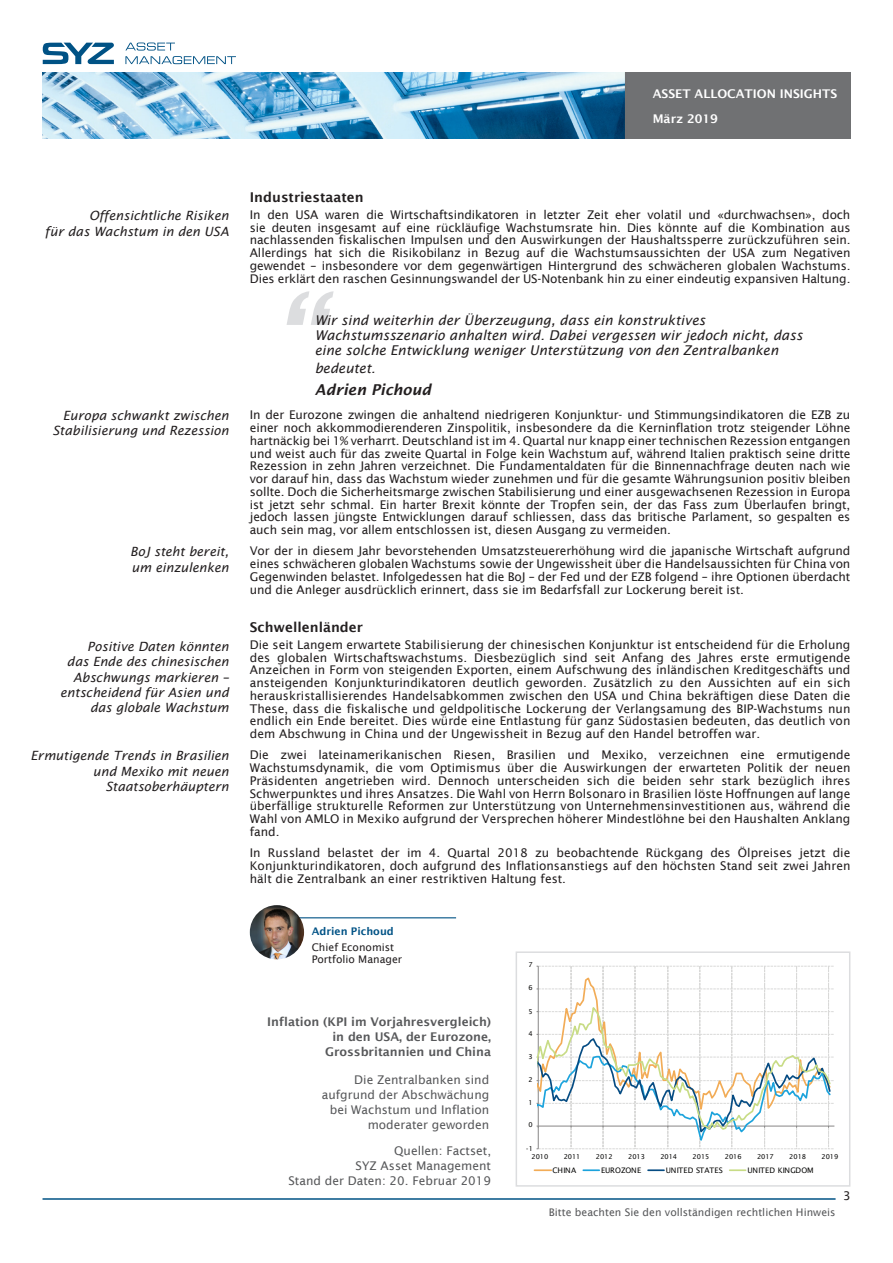
<style>
.page{position:relative;width:893px;height:1263px;background:#fff}
.page>*{position:absolute;margin:0;border:0;box-sizing:border-box;transform-origin:0 0}
.t1{font:italic 600 111.6px "Lucida Sans";color:#dcdddf}
.Citation{font:italic 600 15px "Lucida Sans";color:#231f20}
.Citation-2{font:italic 13.5px/15px "Lucida Sans";color:#231f20}
.texte{font:600 13.5px "Lucida Sans";color:#231f20}
.Section{font:italic 12.75px/15.3px "Lucida Sans";color:#231f20;text-align:right}
.texte-2{font:12px/12.8px "Lucida Sans";letter-spacing:-.005em;color:#231f20;text-align:justify}
.Titre_graph{font:12px/15px "Lucida Sans";color:#57585a;text-align:right}
.Titre_graph-2{font:600 12px/15px "Lucida Sans";color:#57585a;text-align:right}
.texte_info_graph{font:12px/15px "Lucida Sans";color:#57585a;text-align:right}
.t2{font:600 12px "Lucida Sans";color:#fff}
.t3{font:10.5px "Lucida Sans";color:#57585a}
.Contact{font:10.5px/12px "Lucida Sans";color:#231f20}
.t4{font:600 10.5px "Lucida Sans";color:#005285}
.t5{font:7.5px "Lucida Sans";letter-spacing:.015em;color:#050504}
.t6{font:6.75px "Lucida Sans";letter-spacing:-.005em;color:#050504}
</style>
<div class="page">
<img style="left:43px;top:72px;width:808px;height:66px">
<svg style="left:125px;top:43px;width:111px;height:21px"></svg>
<svg style="left:43px;top:43px;width:71px;height:21px"></svg>
<hr style="left:43px;top:1198px;width:793px;height:2px;background:#005285">
<svg style="left:537px;top:966px;width:297px;height:183px"></svg>
<svg style="left:534px;top:1169px;width:17px;height:2px"></svg>
<svg style="left:583px;top:1169px;width:16px;height:2px"></svg>
<svg style="left:648px;top:1169px;width:16px;height:2px"></svg>
<svg style="left:730px;top:1169px;width:16px;height:2px"></svg>
<div style="left:516px;top:951px;width:334px;height:236px;border:2px solid #dcdddf"></div>
<hr style="left:284px;top:917px;width:172px;height:1px;background:#005285">
<img style="left:250px;top:905px;width:54px;height:54px;border-radius:27px">
<p class="t2" style="left:653px;top:87px;width:186px">ASSET ALLOCATION INSIGHTS</p>
<p class="t2" style="left:653px;top:111px;width:67px">März 2019</p>
<p class="Section" style="left:45px;top:208px;width:185px">Offensichtliche Risiken<br>für das Wachstum in den USA</p>
<p class="Section" style="left:53px;top:408px;width:178px">Europa schwankt zwischen<br>Stabilisierung und Rezession</p>
<p class="Section" style="left:130px;top:544px;width:100px;text-align:left">BoJ steht bereit, um einzulenken</p>
<p class="Section" style="left:60px;top:639px;width:170px">Positive Daten könnten<br>das Ende des chinesischen<br>Abschwungs markieren – entscheidend für Asien und das globale Wachstum</p>
<p class="Section" style="left:31px;top:748px;width:200px">Ermutigende Trends in Brasilien und Mexiko mit neuen<br>Staatsoberhäuptern</p>
<p class="texte" style="left:250px;top:189px;width:115px">Industriestaaten</p>
<p class="texte-2" style="left:250px;top:208px;width:602px">In den USA waren die Wirtschaftsindikatoren in letzter Zeit eher volatil und «durchwachsen», doch sie deuten insgesamt auf eine rückläufige Wachstumsrate hin. Dies könnte auf die Kombination aus nachlassenden fiskalischen Impulsen und den Auswirkungen der Haushaltssperre zurückzuführen sein.<br>Allerdings hat sich die Risikobilanz in Bezug auf die Wachstumsaussichten der USA zum Negativen gewendet – insbesondere vor dem gegenwärtigen Hintergrund des schwächeren globalen Wachstums.<br>Dies erklärt den raschen Gesinnungswandel der US-Notenbank hin zu einer eindeutig expansiven Haltung.</p>
<p class="t1" style="left:271px;top:274px;width:52px">“</p>
<p class="Citation-2" style="left:315px;top:313px;width:489px">Wir sind weiterhin der Überzeugung, dass ein konstruktives<br>Wachstumsszenario anhalten wird. Dabei vergessen wir jedoch nicht, dass eine solche Entwicklung weniger Unterstützung von den Zentralbanken</p>
<p class="Citation-2" style="left:315px;top:361px;width:62px">bedeutet.</p>
<p class="Citation" style="left:315px;top:381px;width:118px">Adrien Pichoud</p>
<p class="texte-2" style="left:250px;top:409px;width:602px">In der Eurozone zwingen die anhaltend niedrigeren Konjunktur- und Stimmungsindikatoren die EZB zu einer noch akkommodierenderen Zinspolitik, insbesondere da die Kerninflation trotz steigender Löhne hartnäckig bei 1% verharrt. Deutschland ist im 4. Quartal nur knapp einer technischen Rezession entgangen und weist auch für das zweite Quartal in Folge kein Wachstum auf, während Italien praktisch seine dritte Rezession in zehn Jahren verzeichnet. Die Fundamentaldaten für die Binnennachfrage deuten nach wie vor darauf hin, dass das Wachstum wieder zunehmen und für die gesamte Währungsunion positiv bleiben sollte. Doch die Sicherheitsmarge zwischen Stabilisierung und einer ausgewachsenen Rezession in Europa ist jetzt sehr schmal. Ein harter Brexit könnte der Tropfen sein, der das Fass zum Überlaufen bringt, jedoch lassen jüngste Entwicklungen darauf schliessen, dass das britische Parlament, so gespalten es auch sein mag, vor allem entschlossen ist, diesen Ausgang zu vermeiden.</p>
<p class="texte-2" style="left:250px;top:544px;width:602px">Vor der in diesem Jahr bevorstehenden Umsatzsteuererhöhung wird die japanische Wirtschaft aufgrund eines schwächeren globalen Wachstums sowie der Ungewissheit über die Handelsaussichten für China von Gegenwinden belastet. Infolgedessen hat die BoJ – der Fed und der EZB folgend – ihre Optionen überdacht und die Anleger ausdrücklich erinnert, dass sie im Bedarfsfall zur Lockerung bereit ist.</p>
<p class="texte" style="left:250px;top:619px;width:115px">Schwellenländer</p>
<p class="texte-2" style="left:250px;top:638px;width:602px">Die seit Langem erwartete Stabilisierung der chinesischen Konjunktur ist entscheidend für die Erholung des globalen Wirtschaftswachstums. Diesbezüglich sind seit Anfang des Jahres erste ermutigende Anzeichen in Form von steigenden Exporten, einem Aufschwung des inländischen Kreditgeschäfts und ansteigenden Konjunkturindikatoren deutlich geworden. Zusätzlich zu den Aussichten auf ein sich herauskristallisierendes Handelsabkommen zwischen den USA und China bekräftigen diese Daten die These, dass die fiskalische und geldpolitische Lockerung der Verlangsamung des BIP-Wachstums nun endlich ein Ende bereitet. Dies würde eine Entlastung für ganz Südostasien bedeuten, das deutlich von dem Abschwung in China und der Ungewissheit in Bezug auf den Handel betroffen war.</p>
<p class="texte-2" style="left:250px;top:749px;width:602px">Die zwei lateinamerikanischen Riesen, Brasilien und Mexiko, verzeichnen eine ermutigende Wachstumsdynamik, die vom Optimismus über die Auswirkungen der erwarteten Politik der neuen Präsidenten angetrieben wird. Dennoch unterscheiden sich die beiden sehr stark bezüglich ihres Schwerpunktes und ihres Ansatzes. Die Wahl von Herrn Bolsonaro in Brasilien löste Hoffnungen auf lange überfällige strukturelle Reformen zur Unterstützung von Unternehmensinvestitionen aus, während die Wahl von AMLO in Mexiko aufgrund der Versprechen höherer Mindestlöhne bei den Haushalten Anklang fand.</p>
<p class="texte-2" style="left:250px;top:846px;width:602px">In Russland belastet der im 4. Quartal 2018 zu beobachtende Rückgang des Ölpreises jetzt die Konjunkturindikatoren, doch aufgrund des Inflationsanstiegs auf den höchsten Stand seit zwei Jahren hält die Zentralbank an einer restriktiven Haltung fest.</p>
<p class="t4" style="left:312px;top:925px;width:84px">Adrien Pichoud</p>
<p class="Contact" style="left:312px;top:941px;width:92px">Chief Economist<br>Portfolio Manager</p>
<p class="Titre_graph-2" style="left:267px;top:1014px;width:225px">Inflation (KPI im Vorjahresvergleich) in den USA, der Eurozone,<br>Grossbritannien und China</p>
<p class="Titre_graph" style="left:322px;top:1072px;width:169px">Die Zentralbanken sind aufgrund der Abschwächung bei Wachstum und Inflation moderater geworden</p>
<p class="texte_info_graph" style="left:356px;top:1143px;width:137px">Quellen: Factset,<br>SYZ Asset Management</p>
<p class="texte_info_graph" style="left:288px;top:1173px;width:204px">Stand der Daten: 20. Februar 2019</p>
<p class="t6" style="left:528px;top:961px;width:6px">7</p>
<p class="t6" style="left:528px;top:984px;width:6px">6</p>
<p class="t6" style="left:528px;top:1007px;width:6px">5</p>
<p class="t6" style="left:528px;top:1030px;width:6px">4</p>
<p class="t6" style="left:528px;top:1053px;width:6px">3</p>
<p class="t6" style="left:528px;top:1075px;width:6px">2</p>
<p class="t6" style="left:528px;top:1098px;width:6px">1</p>
<p class="t6" style="left:528px;top:1121px;width:6px">0</p>
<p class="t6" style="left:526px;top:1144px;width:8px">-1</p>
<p class="t6" style="left:531px;top:1153px;width:18px">2010</p>
<p class="t6" style="left:564px;top:1153px;width:18px">2011</p>
<p class="t6" style="left:596px;top:1153px;width:18px">2012</p>
<p class="t6" style="left:628px;top:1153px;width:18px">2013</p>
<p class="t6" style="left:660px;top:1153px;width:18px">2014</p>
<p class="t6" style="left:693px;top:1153px;width:18px">2015</p>
<p class="t6" style="left:725px;top:1153px;width:18px">2016</p>
<p class="t6" style="left:757px;top:1153px;width:18px">2017</p>
<p class="t6" style="left:789px;top:1153px;width:18px">2018</p>
<p class="t6" style="left:821px;top:1153px;width:18px">2019</p>
<p class="t5" style="left:553px;top:1166px;width:25px">CHINA</p>
<p class="t5" style="left:601px;top:1166px;width:42px">EUROZONE</p>
<p class="t5" style="left:666px;top:1166px;width:59px">UNITED STATES</p>
<p class="t5" style="left:747px;top:1166px;width:68px">UNITED KINGDOM</p>
<p class="t3" style="left:549px;top:1207px;width:288px">Bitte beachten Sie den vollständigen rechtlichen Hinweis</p>
<p class="texte-2" style="left:843px;top:1189px;width:9px">3</p>
</div>
